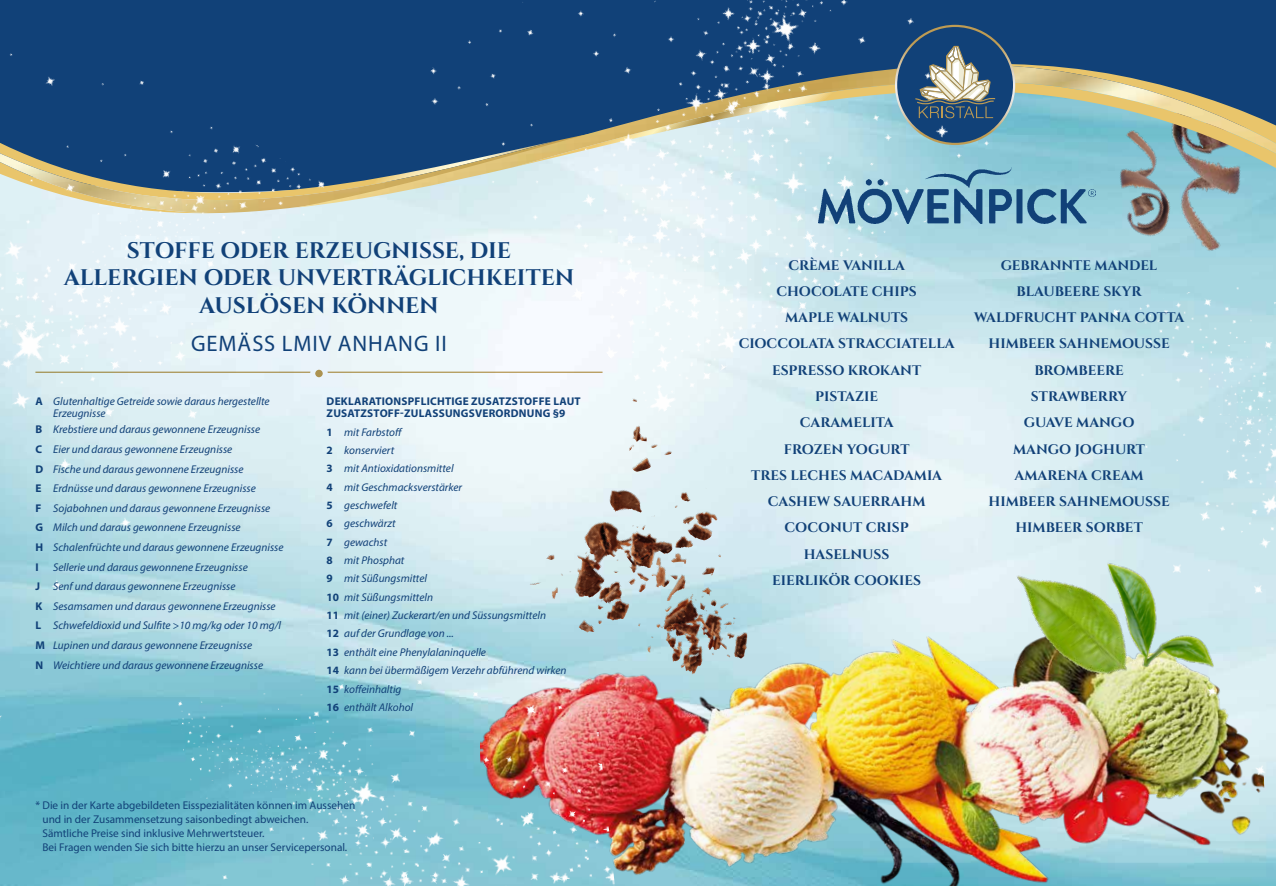
<style>
.page{position:relative;width:1276px;height:886px;background:#fff}
.page>*{position:absolute;margin:0;border:0;box-sizing:border-box;transform-origin:0 0}
.t1{font:700 22.5px/27.5px "Cinzel";letter-spacing:-.005em;color:#114178;text-align:center}
.t2{font:22.5px "Myriad Pro";letter-spacing:.045em;color:#114178}
.t3{font:700 13.75px/26.2px "Cinzel";letter-spacing:-.005em;color:#114178;text-align:center}
.t4{font:italic 11.25px/18.4px "Myriad Pro";color:#114178}
.t5{font:11.25px/13.8px "Myriad Pro";color:#114178}
.t6{font:700 11.25px/12.5px "Myriad Pro";letter-spacing:.02em;color:#114178}
.s1{font-weight:700;font-style:normal}
</style>
<div class="page">
<img style="left:0;top:240px;width:1110px;height:646px">
<img style="left:609px;top:419px;width:97px;height:93px">
<img style="left:1110px;top:240px;width:166px;height:32px">
<img style="left:1058px;top:240px;width:154px;height:30px">
<svg style="left:0;top:0;width:1276px;height:240px;background:#3f6b94"></svg>
<img style="left:326px;top:64px;width:950px;height:144px">
<img style="left:476px;top:623px;width:634px;height:263px">
<img style="left:410px;top:0;width:605px;height:419px">
<img style="left:0;top:1px;width:326px;height:766px">
<img style="left:1110px;top:272px;width:166px;height:614px">
<img style="left:178px;top:657px;width:437px;height:229px">
<img style="left:1187px;top:545px;width:69px;height:161px">
<img style="left:964px;top:491px;width:223px;height:238px">
<hr style="left:35px;top:372px;width:567px;height:1px;background:#bc9a52">
<div style="left:313px;top:367px;width:12px;height:13px;background:#ac9250;border-radius:50%"></div>
<div style="left:310px;top:365px;width:18px;height:17px;border:5px solid #fff;border-radius:50%"></div>
<img style="left:818px;top:167px;width:277px;height:57px">
<h1 class="t1" style="left:64px;top:236px;width:512px">STOFFE ODER ERZEUGNISSE, DIE<br>ALLERGIEN ODER UNVERTRÄGLICHKEITEN<br>AUSLÖSEN KÖNNEN</h1>
<h1 class="t2" style="left:191px;top:329px;width:257px">GEMÄSS LMIV ANHANG II</h1>
<p class="t4" style="left:53px;top:395px;width:218px;line-height:12.5px;text-indent:-18px"><span class="s1">A</span> Glutenhaltige Getreide sowie daraus hergestellte<br>Erzeugnisse</p>
<p class="t4" style="left:36px;top:420px;width:249px;line-height:19.6px"><span class="s1">B</span> Krebstiere und daraus gewonnene Erzeugnisse<br><span class="s1">C</span> Eier und daraus gewonnene Erzeugnisse<br><span class="s1">D</span> Fische und daraus gewonnene Erzeugnisse<br><span class="s1">E</span> Erdnüsse und daraus gewonnene Erzeugnisse<br><span class="s1">F</span> Sojabohnen und daraus gewonnene Erzeugnisse<br><span class="s1">G</span> Milch und daraus gewonnene Erzeugnisse<br><span class="s1">H</span> Schalenfrüchte und daraus gewonnene Erzeugnisse <span class="s1">I</span></p>
<p class="t4" style="left:36px;top:557px;width:247px;line-height:19.6px;text-indent:18px">Sellerie und daraus gewonnene Erzeugnisse<br><span class="s1">J</span> Senf und daraus gewonnene Erzeugnisse<br><span class="s1">K</span> Sesamsamen und daraus gewonnene Erzeugnisse <span class="s1">L</span> Schwefeldioxid und Sulfite &gt;10 mg/kg oder 10 mg/l <span class="s1">M</span> Lupinen und daraus gewonnene Erzeugnisse<br><span class="s1">N</span> Weichtiere und daraus gewonnene Erzeugnisse</p>
<p class="t6" style="left:327px;top:394px;width:256px">DEKLARATIONSPFLICHTIGE ZUSATZSTOFFE LAUT<br>ZUSATZSTOFF-ZULASSUNGSVERORDNUNG §9</p>
<p class="t4" style="left:326px;top:423px;width:242px"><span class="s1">1</span> mit Farbstoff<br><span class="s1">2</span> konserviert<br><span class="s1">3</span> mit Antioxidationsmittel<br><span class="s1">4</span> mit Geschmacksverstärker<br><span class="s1">5</span> geschwefelt<br><span class="s1">6</span> geschwärzt<br><span class="s1">7</span> gewachst<br><span class="s1">8</span> mit Phosphat<br><span class="s1">9</span> mit Süßungsmittel<br><span class="s1">10</span> mit Süßungsmitteln<br><span class="s1">11</span> mit (einer) Zuckerart/en und Süssungsmitteln<br><span class="s1">12</span> auf der Grundlage von ...<br><span class="s1">13</span> enthält eine Phenylalaninquelle<br><span class="s1">14</span> kann bei übermäßigem Verzehr abführend wirken<br><span class="s1">15</span> koffeinhaltig<br><span class="s1">16</span> enthält Alkohol</p>
<p class="t5" style="left:42px;top:798px;width:314px;text-indent:-7px">* Die in der Karte abgebildeten Eisspezialitäten können im Aussehen und in der Zusammensetzung saisonbedingt abweichen.<br>Sämtliche Preise sind inklusive Mehrwertsteuer.<br>Bei Fragen wenden Sie sich bitte hierzu an unser Servicepersonal.</p>
<p class="t3" style="left:738px;top:252px;width:217px">CRÈME VANILLA<br>CHOCOLATE CHIPS<br>MAPLE WALNUTS<br>CIOCCOLATA STRACCIATELLA<br>ESPRESSO KROKANT<br>PISTAZIE<br>CARAMELITA<br>FROZEN YOGURT<br>TRES LECHES MACADAMIA<br>CASHEW SAUERRAHM<br>COCONUT CRISP<br>HASELNUSS<br>EIERLIKÖR COOKIES</p>
<p class="t3" style="left:974px;top:252px;width:212px">GEBRANNTE MANDEL<br>BLAUBEERE SKYR<br>WALDFRUCHT PANNA COTTA<br>HIMBEER SAHNEMOUSSE<br>BROMBEERE<br>STRAWBERRY<br>GUAVE MANGO<br>MANGO JOGHURT<br>AMARENA CREAM<br>HIMBEER SAHNEMOUSSE<br>HIMBEER SORBET</p>
</div>
